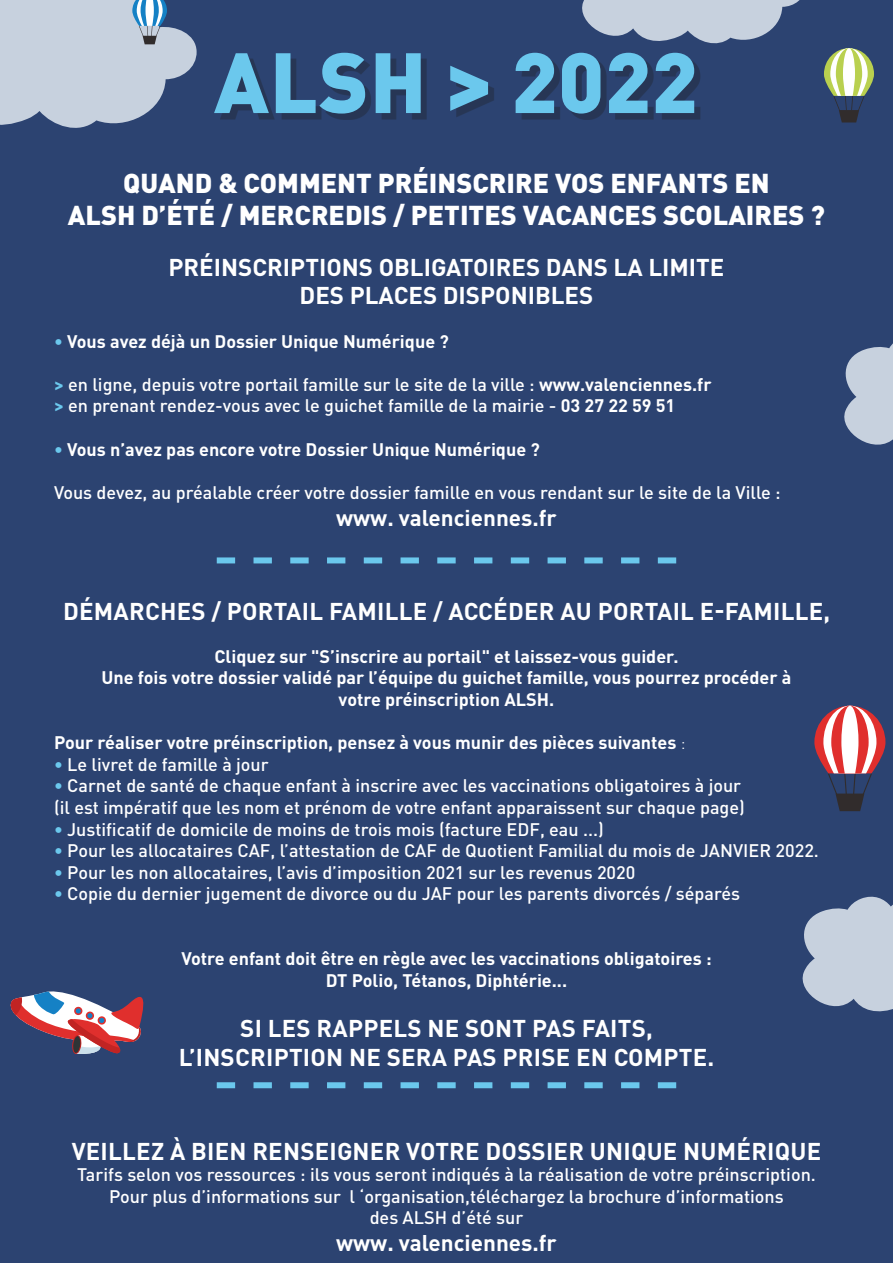
<style>
.page{position:relative;width:893px;height:1263px;background:#2c4371}
.page>*{position:absolute;margin:0;border:0;box-sizing:border-box;transform-origin:0 0}
.t1{font:900 84px "DINOT";letter-spacing:.005em;color:#6bc8ed}
.t2{font:900 27px "DINOT";color:#fff}
.t3{font:700 24px "DINOT";letter-spacing:.01em;color:#fff}
.t4{font:700 22.5px "DINOT";color:#fff}
.t5{font:500 18px "DINOT";color:#fff}
.t6{font:700 18px "DINOT";color:#fff}
.s1{color:#6bc8ed}
.s2{font-weight:700;color:#6bc8ed}
.s3{font-weight:700}
.s4{font-weight:300}
</style>
<div class="page">
<svg style="left:10px;top:991px;width:134px;height:63px"></svg>
<svg style="left:814px;top:706px;width:71px;height:105px"></svg>
<svg style="left:824px;top:48px;width:50px;height:74px"></svg>
<svg style="left:0;top:0;width:197px;height:128px"></svg>
<svg style="left:844px;top:343px;width:49px;height:102px"></svg>
<svg style="left:582px;top:0;width:218px;height:43px"></svg>
<svg style="left:803px;top:897px;width:90px;height:115px"></svg>
<svg style="left:217px;top:1082px;width:459px;height:6px"></svg>
<svg style="left:217px;top:557px;width:459px;height:6px"></svg>
<div style="left:220px;top:59px;width:480px;height:61px;background:#1d1d1b;opacity:.32"></div>
<p class="t1" style="left:214px;top:26px;width:485px">ALSH &gt; 2022</p>
<p class="t2" style="left:123px;top:165px;width:648px">QUAND &amp; COMMENT PRÉINSCRIRE VOS ENFANTS EN</p>
<p class="t2" style="left:68px;top:197px;width:759px">ALSH D’ÉTÉ / MERCREDIS / PETITES VACANCES SCOLAIRES ?</p>
<p class="t3" style="left:169px;top:251px;width:557px">PRÉINSCRIPTIONS OBLIGATOIRES DANS LA LIMITE</p>
<p class="t3" style="left:300px;top:279px;width:295px">DES PLACES DISPONIBLES</p>
<p class="t6" style="left:54px;top:329px;width:396px"><span class="s1">•</span> Vous avez déjà un Dossier Unique Numérique ?</p>
<p class="t5" style="left:54px;top:372px;width:659px"><span class="s2">&gt;</span> en ligne, depuis votre portail famille sur le site de la ville : <span class="s3">www.valenciennes.fr</span></p>
<p class="t5" style="left:54px;top:394px;width:623px"><span class="s2">&gt;</span> en prenant rendez-vous avec le guichet famille de la mairie - <span class="s3">03 27 22 59 51</span></p>
<p class="t6" style="left:54px;top:437px;width:487px"><span class="s1">•</span> Vous n’avez pas encore votre Dossier Unique Numérique ?</p>
<p class="t5" style="left:54px;top:480px;width:728px">Vous devez, au préalable créer votre dossier famille en vous rendant sur le site de la Ville :</p>
<p class="t4" style="left:336px;top:502px;width:222px">www. valenciennes.fr</p>
<p class="t3" style="left:63px;top:594px;width:768px">DÉMARCHES / PORTAIL FAMILLE / ACCÉDER AU PORTAIL E-FAMILLE,</p>
<p class="t6" style="left:214px;top:644px;width:465px">Cliquez sur "S’inscrire au portail" et laissez-vous guider.</p>
<p class="t6" style="left:102px;top:666px;width:691px">Une fois votre dossier validé par l’équipe du guichet famille, vous pourrez procéder à</p>
<p class="t6" style="left:339px;top:687px;width:217px">votre préinscription ALSH.</p>
<p class="t6" style="left:54px;top:730px;width:633px">Pour réaliser votre préinscription, pensez à vous munir des pièces suivantes <span class="s4">:</span></p>
<p class="t5" style="left:54px;top:752px;width:216px"><span class="s2">•</span> Le livret de famille à jour</p>
<p class="t5" style="left:54px;top:774px;width:689px"><span class="s2">•</span> Carnet de santé de chaque enfant à inscrire avec les vaccinations obligatoires à jour</p>
<p class="t5" style="left:54px;top:795px;width:692px">(il est impératif que les nom et prénom de votre enfant apparaissent sur chaque page)</p>
<p class="t5" style="left:54px;top:817px;width:551px"><span class="s2">•</span> Justificatif de domicile de moins de trois mois (facture EDF, eau ...)</p>
<p class="t5" style="left:54px;top:838px;width:766px"><span class="s2">•</span> Pour les allocataires CAF, l’attestation de CAF de Quotient Familial du mois de JANVIER 2022.</p>
<p class="t5" style="left:54px;top:860px;width:583px"><span class="s2">•</span> Pour les non allocataires, l’avis d’imposition 2021 sur les revenus 2020</p>
<p class="t5" style="left:54px;top:882px;width:687px"><span class="s2">•</span> Copie du dernier jugement de divorce ou du JAF pour les parents divorcés / séparés</p>
<p class="t6" style="left:181px;top:946px;width:532px">Votre enfant doit être en règle avec les vaccinations obligatoires :</p>
<p class="t6" style="left:326px;top:968px;width:243px">DT Polio, Tétanos, Diphtérie...</p>
<p class="t3" style="left:240px;top:1012px;width:414px">SI LES RAPPELS NE SONT PAS FAITS,</p>
<p class="t3" style="left:179px;top:1041px;width:537px">L’INSCRIPTION NE SERA PAS PRISE EN COMPTE.</p>
<p class="t3" style="left:72px;top:1134px;width:751px">VEILLEZ À BIEN RENSEIGNER VOTRE DOSSIER UNIQUE NUMÉRIQUE</p>
<p class="t5" style="left:77px;top:1162px;width:740px">Tarifs selon vos ressources : ils vous seront indiqués à la réalisation de votre préinscription.</p>
<p class="t5" style="left:109px;top:1184px;width:676px">Pour plus d’informations sur l ‘organisation,téléchargez la brochure d’informations</p>
<p class="t5" style="left:370px;top:1206px;width:155px">des ALSH d’été sur</p>
<p class="t4" style="left:336px;top:1228px;width:222px">www. valenciennes.fr</p>
</div>
